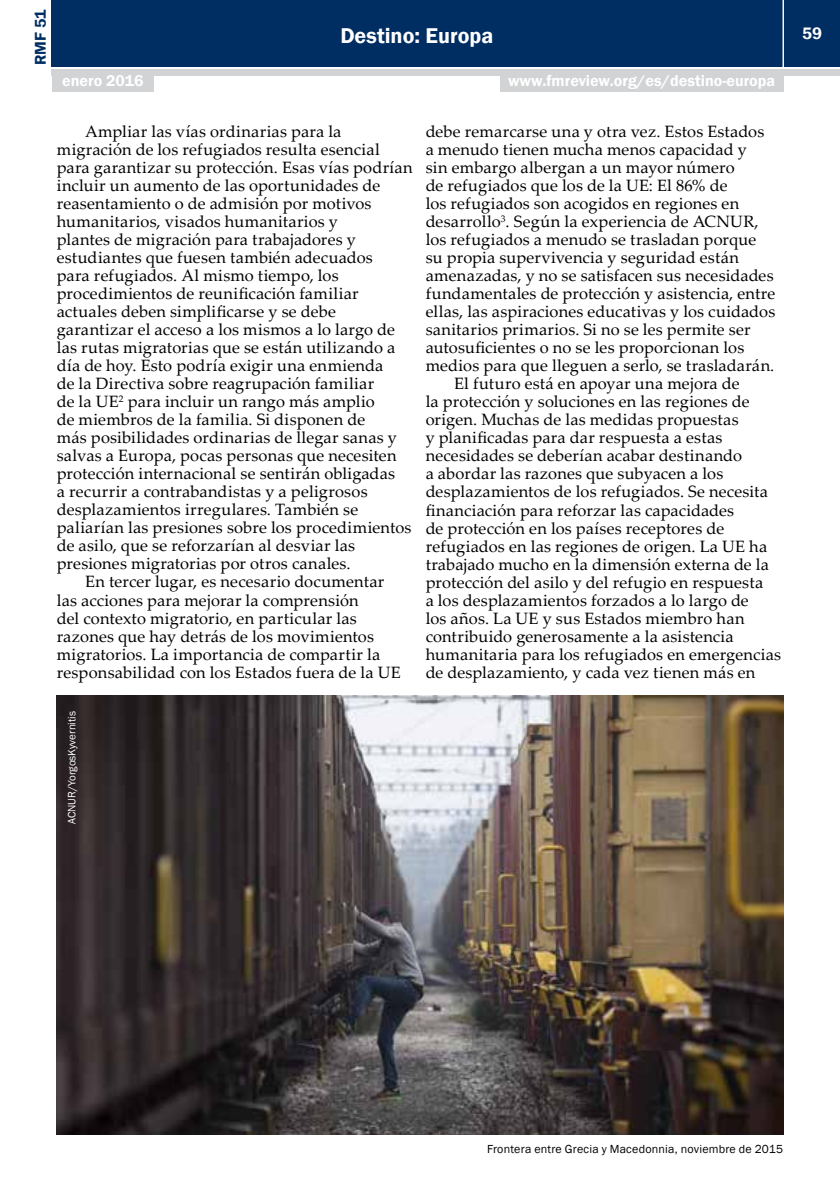
<style>
.page{position:relative;width:840px;height:1191px;background:#fff}
.page>*{position:absolute;margin:0;border:0;box-sizing:border-box;transform-origin:0 0}
.t1{font:600 22px "Franklin Gothic";color:#fff}
.t2{font:600 17px "Franklin Gothic";color:#fff}
.t3{font:16.4px "Palatino Linotype";letter-spacing:.01em;color:#000}
.t4{font:600 16px "Franklin Gothic";color:#fff}
.t5{font:600 16px "Franklin Gothic";color:#002d62}
.t6{font:12px "Franklin Gothic";letter-spacing:.015em;color:#000}
.t7{font:11px "Franklin Gothic";color:#fff}
</style>
<div class="page">
<div style="left:52px;top:0;width:787px;height:66px;background:#002d62"></div>
<div style="left:52px;top:69px;width:787px;height:6px;background:#d1d3d4"></div>
<hr style="left:782px;top:0;width:1px;height:68px;background:#fff">
<div style="left:52px;top:74px;width:102px;height:18px;background:#d1d3d4"></div>
<div style="left:499px;top:74px;width:283px;height:18px;background:#d1d3d4"></div>
<img style="left:57px;top:696px;width:725px;height:438px">
<p class="t5" style="left:31px;top:65px;width:57px;rotate:-90deg">RMF 51</p>
<h1 class="t1" style="left:340px;top:22px;width:154px">Destino: Europa</h1>
<p class="t4" style="left:62px;top:71px;width:83px">enero 2016</p>
<p class="t4" style="left:508px;top:71px;width:268px">www.fmreview.org/es/destino-europa</p>
<p class="t3" style="left:85px;top:120px;width:258px">Ampliar las vías ordinarias para la</p>
<p class="t3" style="left:57px;top:138px;width:324px">migración de los refugiados resulta esencial</p>
<p class="t3" style="left:57px;top:156px;width:357px">para garantizar su protección. Esas vías podrían</p>
<p class="t3" style="left:57px;top:174px;width:325px">incluir un aumento de las oportunidades de</p>
<p class="t3" style="left:57px;top:192px;width:316px">reasentamiento o de admisión por motivos</p>
<p class="t3" style="left:57px;top:210px;width:283px">humanitarios, visados humanitarios y</p>
<p class="t3" style="left:57px;top:228px;width:300px">plantes de migración para trabajadores y</p>
<p class="t3" style="left:57px;top:246px;width:317px">estudiantes que fuesen también adecuados</p>
<p class="t3" style="left:57px;top:264px;width:283px">para refugiados. Al mismo tiempo, los</p>
<p class="t3" style="left:57px;top:282px;width:303px">procedimientos de reunificación familiar</p>
<p class="t3" style="left:57px;top:300px;width:280px">actuales deben simplificarse y se debe</p>
<p class="t3" style="left:57px;top:318px;width:339px">garantizar el acceso a los mismos a lo largo de</p>
<p class="t3" style="left:57px;top:336px;width:340px">las rutas migratorias que se están utilizando a</p>
<p class="t3" style="left:57px;top:354px;width:328px">día de hoy. Esto podría exigir una enmienda</p>
<p class="t3" style="left:57px;top:372px;width:319px">de la Directiva sobre reagrupación familiar</p>
<p class="t3" style="left:57px;top:390px;width:319px">de la UE<sup>2</sup> para incluir un rango más amplio</p>
<p class="t3" style="left:57px;top:408px;width:310px">de miembros de la familia. Si disponen de</p>
<p class="t3" style="left:57px;top:426px;width:341px">más posibilidades ordinarias de llegar sanas y</p>
<p class="t3" style="left:57px;top:444px;width:341px">salvas a Europa, pocas personas que necesiten</p>
<p class="t3" style="left:57px;top:462px;width:340px">protección internacional se sentirán obligadas</p>
<p class="t3" style="left:57px;top:480px;width:312px">a recurrir a contrabandistas y a peligrosos</p>
<p class="t3" style="left:57px;top:498px;width:303px">desplazamientos irregulares. También se</p>
<p class="t3" style="left:57px;top:516px;width:356px">paliarían las presiones sobre los procedimientos</p>
<p class="t3" style="left:57px;top:534px;width:300px">de asilo, que se reforzarían al desviar las</p>
<p class="t3" style="left:57px;top:552px;width:295px">presiones migratorias por otros canales.</p>
<p class="t3" style="left:85px;top:570px;width:300px">En tercer lugar, es necesario documentar</p>
<p class="t3" style="left:57px;top:588px;width:303px">las acciones para mejorar la comprensión</p>
<p class="t3" style="left:57px;top:606px;width:301px">del contexto migratorio, en particular las</p>
<p class="t3" style="left:57px;top:624px;width:319px">razones que hay detrás de los movimientos</p>
<p class="t3" style="left:57px;top:642px;width:325px">migratorios. La importancia de compartir la</p>
<p class="t3" style="left:57px;top:660px;width:345px">responsabilidad con los Estados fuera de la UE</p>
<p class="t7" style="left:65px;top:823px;width:114px;rotate:-90deg">ACNUR/YorgosKyvernitis</p>
<p class="t3" style="left:425px;top:120px;width:340px">debe remarcarse una y otra vez. Estos Estados</p>
<p class="t3" style="left:425px;top:138px;width:322px">a menudo tienen mucha menos capacidad y</p>
<p class="t3" style="left:425px;top:156px;width:310px">sin embargo albergan a un mayor número</p>
<p class="t3" style="left:425px;top:174px;width:303px">de refugiados que los de la UE: El 86% de</p>
<p class="t3" style="left:425px;top:192px;width:315px">los refugiados son acogidos en regiones en</p>
<p class="t3" style="left:425px;top:210px;width:334px">desarrollo<sup>3</sup>. Según la experiencia de ACNUR,</p>
<p class="t3" style="left:425px;top:228px;width:332px">los refugiados a menudo se trasladan porque</p>
<p class="t3" style="left:425px;top:246px;width:314px">su propia supervivencia y seguridad están</p>
<p class="t3" style="left:425px;top:264px;width:349px">amenazadas, y no se satisfacen sus necesidades</p>
<p class="t3" style="left:425px;top:282px;width:351px">fundamentales de protección y asistencia, entre</p>
<p class="t3" style="left:425px;top:300px;width:351px">ellas, las aspiraciones educativas y los cuidados</p>
<p class="t3" style="left:425px;top:318px;width:326px">sanitarios primarios. Si no se les permite ser</p>
<p class="t3" style="left:425px;top:336px;width:320px">autosuficientes o no se les proporcionan los</p>
<p class="t3" style="left:425px;top:354px;width:350px">medios para que lleguen a serlo, se trasladarán.</p>
<p class="t3" style="left:454px;top:372px;width:287px">El futuro está en apoyar una mejora de</p>
<p class="t3" style="left:425px;top:390px;width:325px">la protección y soluciones en las regiones de</p>
<p class="t3" style="left:425px;top:408px;width:314px">origen. Muchas de las medidas propuestas</p>
<p class="t3" style="left:425px;top:426px;width:298px">y planificadas para dar respuesta a estas</p>
<p class="t3" style="left:425px;top:444px;width:318px">necesidades se deberían acabar destinando</p>
<p class="t3" style="left:425px;top:462px;width:299px">a abordar las razones que subyacen a los</p>
<p class="t3" style="left:425px;top:480px;width:344px">desplazamientos de los refugiados. Se necesita</p>
<p class="t3" style="left:425px;top:498px;width:310px">financiación para reforzar las capacidades</p>
<p class="t3" style="left:425px;top:516px;width:300px">de protección en los países receptores de</p>
<p class="t3" style="left:425px;top:534px;width:343px">refugiados en las regiones de origen. La UE ha</p>
<p class="t3" style="left:425px;top:552px;width:344px">trabajado mucho en la dimensión externa de la</p>
<p class="t3" style="left:425px;top:570px;width:339px">protección del asilo y del refugio en respuesta</p>
<p class="t3" style="left:425px;top:588px;width:324px">a los desplazamientos forzados a lo largo de</p>
<p class="t3" style="left:425px;top:606px;width:320px">los años. La UE y sus Estados miembro han</p>
<p class="t3" style="left:425px;top:624px;width:309px">contribuido generosamente a la asistencia</p>
<p class="t3" style="left:425px;top:642px;width:357px">humanitaria para los refugiados en emergencias</p>
<p class="t3" style="left:425px;top:660px;width:331px">de desplazamiento, y cada vez tienen más en</p>
<p class="t2" style="left:801px;top:23px;width:21px">59</p>
<p class="t6" style="left:486px;top:1141px;width:297px">Frontera entre Grecia y Macedonnia, noviembre de 2015</p>
</div>
